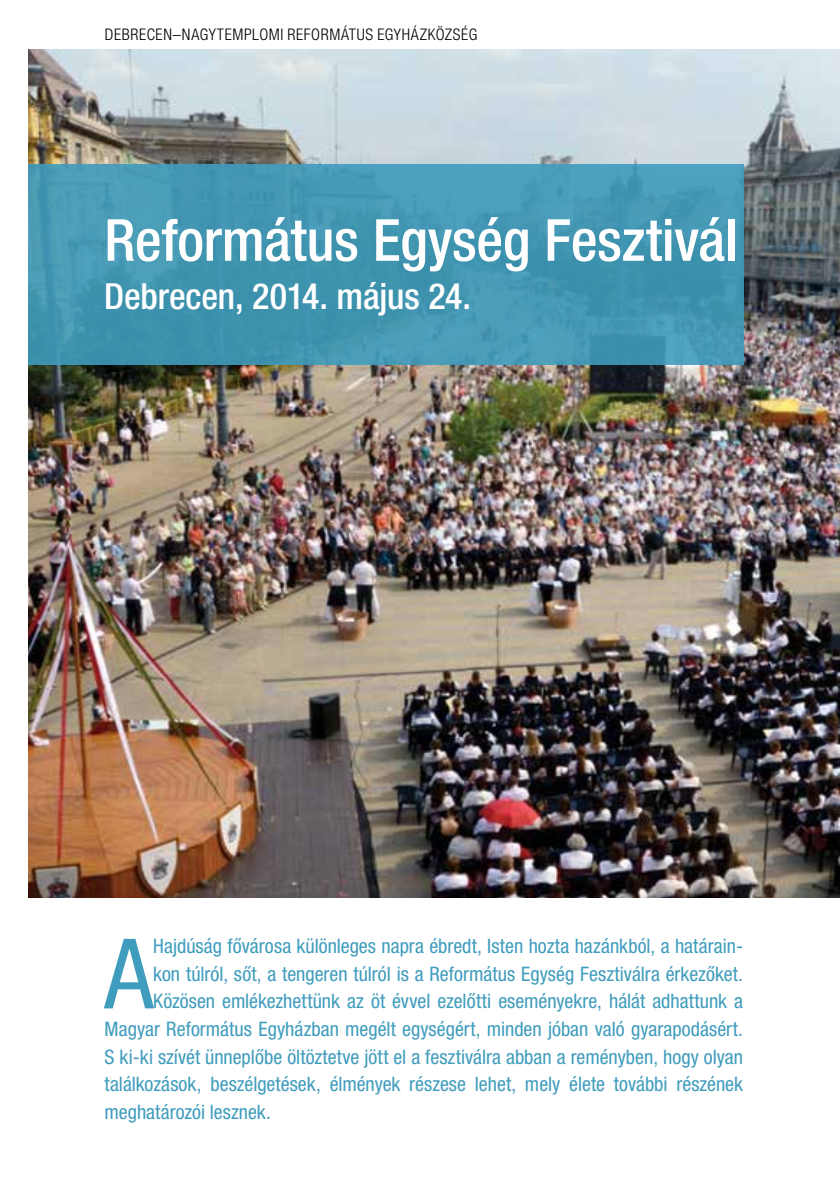
<style>
.page{position:relative;width:840px;height:1191px;background:#fff}
.page>*{position:absolute;margin:0;border:0;box-sizing:border-box;transform-origin:0 0}
.t1{font:condensed 97.4px "Helvetica Neue LT Pro";color:#3f9cbd}
.t2{font:500 condensed 58px "Helvetica Neue LT Pro";letter-spacing:-.005em;color:#fff}
.t3{font:500 condensed 36px "Helvetica Neue LT Pro";letter-spacing:-.005em;color:#fff}
.t4{font:condensed 20px "Helvetica Neue LT Pro";color:#3f9cbd}
.t5{font:300 condensed 16px "Helvetica Neue LT Pro";letter-spacing:.035em;color:#000}
</style>
<div class="page">
<img style="left:28px;top:50px;width:811px;height:847px">
<div style="left:28px;top:164px;width:715px;height:200px;background:#4396b3"></div>
<p class="t5" style="left:105px;top:25px;width:374px">DEBRECEN–NAGYTEMPLOMI REFORMÁTUS EGYHÁZKÖZSÉG</p>
<h2 class="t2" style="left:104px;top:206px;width:634px">Református Egység Fesztivál</h2>
<h3 class="t3" style="left:104px;top:274px;width:368px">Debrecen, 2014. május 24.</h3>
<h1 class="t1" style="left:104px;top:917px;width:50px">A</h1>
<p class="t4" style="left:153px;top:934px;width:591px">Hajdúság fővárosa különleges napra ébredt, Isten hozta hazánkból, a határain-</p>
<p class="t4" style="left:153px;top:962px;width:591px">kon túlról, sőt, a tengeren túlról is a Református Egység Fesztiválra érkezőket.</p>
<p class="t4" style="left:153px;top:989px;width:591px">Közösen emlékezhettünk az öt évvel ezelőtti eseményekre, hálát adhattunk a</p>
<p class="t4" style="left:104px;top:1017px;width:639px">Magyar Református Egyházban megélt egységért, minden jóban való gyarapodásért.</p>
<p class="t4" style="left:104px;top:1045px;width:639px">S ki-ki szívét ünneplőbe öltöztetve jött el a fesztiválra abban a reményben, hogy olyan</p>
<p class="t4" style="left:104px;top:1072px;width:639px">találkozások, beszélgetések, élmények részese lehet, mely élete további részének</p>
<p class="t4" style="left:104px;top:1100px;width:168px">meghatározói lesznek.</p>
</div>
